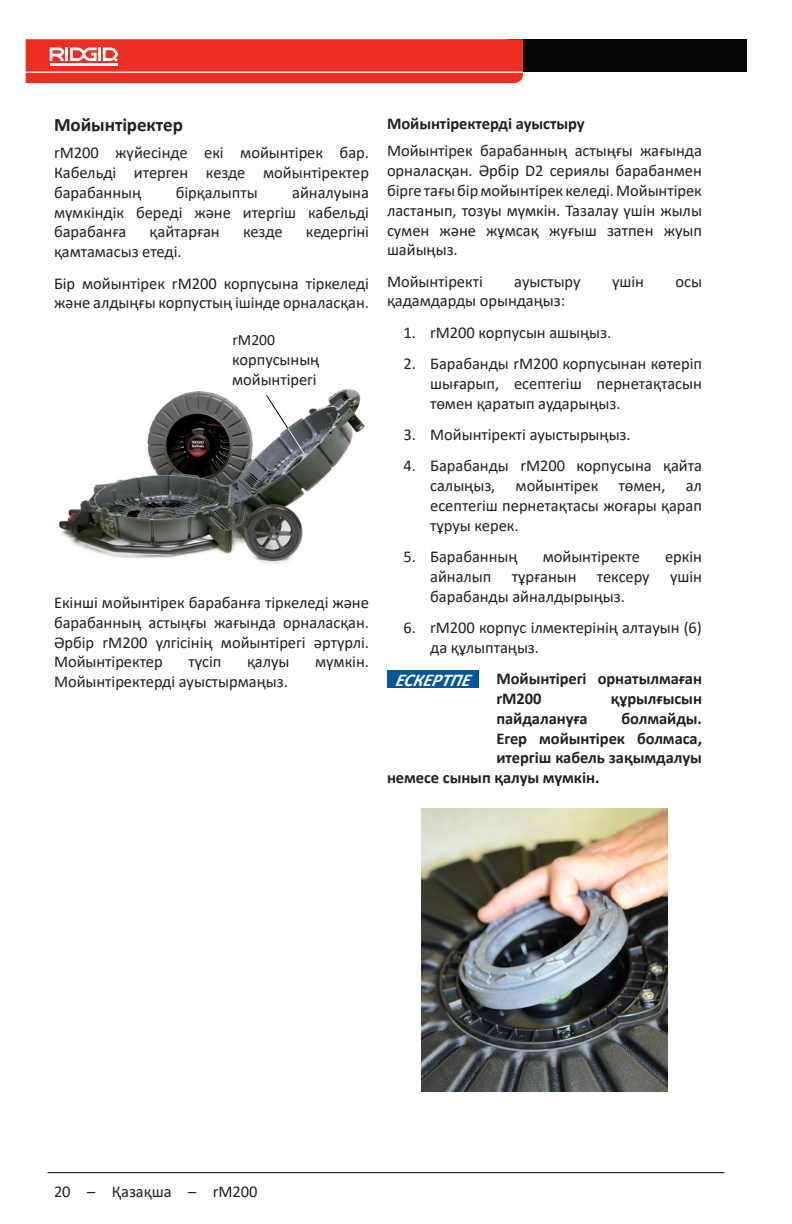
<style>
.page{position:relative;width:792px;height:1224px;background:#fff}
.page>*{position:absolute;margin:0;border:0;box-sizing:border-box;transform-origin:0 0}
.Head_2____h2_-_half{font:700 19px "Calibri";letter-spacing:-.005em;color:#231f20}
.Notice_White{font:italic 700 18px "Calibri";color:#fff}
.Basic_Normal___bn{font:16.4px/19.8px "Calibri";letter-spacing:-.005em;color:#231f20;text-align:justify}
.Basic_Bold___bb{font:700 16.4px/19.8px "Calibri";letter-spacing:-.005em;color:#231f20}
.Head_3___h3{font:700 16.4px "Calibri";letter-spacing:-.005em;color:#231f20}
.Basic_Normal_left{font:16.4px/19.8px "Calibri";letter-spacing:-.005em;color:#231f20}
.Basic_Normal_left-2{font:15.6px "Calibri";letter-spacing:-.005em;color:#231f20}
</style>
<div class="page">
<hr style="left:48px;top:1172px;width:676px;height:1px;background:#000">
<div style="left:508px;top:39px;width:238px;height:33px;background:#040503"></div>
<svg style="left:26px;top:39px;width:497px;height:44px;background:#ef3b30"></svg>
<img style="left:59px;top:389px;width:306px;height:175px">
<svg style="left:265px;top:394px;width:41px;height:61px"></svg>
<div style="left:387px;top:670px;width:91px;height:18px;background:#00579d"></div>
<img style="left:422px;top:808px;width:245px;height:284px">
<p class="Head_2____h2_-_half" style="left:54px;top:112px;width:130px">Мойынтіректер</p>
<p class="Basic_Normal___bn" style="left:54px;top:142px;width:317px">rM200 жүйесінде екі мойынтірек бар.<br>Кабельді итерген кезде мойынтіректер барабанның</p>
<p class="Basic_Normal___bn" style="left:176px;top:182px;width:83px">бірқалыпты</p>
<p class="Basic_Normal___bn" style="left:54px;top:182px;width:317px;text-indent:238px">айналуына мүмкіндік береді және итергіш кабельді барабанға</p>
<p class="Basic_Normal___bn" style="left:150px;top:222px;width:72px">қайтарған</p>
<p class="Basic_Normal___bn" style="left:243px;top:222px;width:41px">кезде</p>
<p class="Basic_Normal___bn" style="left:306px;top:222px;width:65px">кедергіні</p>
<p class="Basic_Normal___bn" style="left:54px;top:241px;width:129px">қамтамасыз етеді.</p>
<p class="Basic_Normal___bn" style="left:54px;top:273px;width:316px">Бір мойынтірек rM200 корпусына тіркеледі және алдыңғы корпустың ішінде орналасқан.</p>
<p class="Basic_Normal_left-2" style="left:233px;top:329px;width:44px">rM200</p>
<p class="Basic_Normal_left" style="left:232px;top:349px;width:89px">корпусының мойынтірегі</p>
<p class="Basic_Normal___bn" style="left:54px;top:592px;width:317px">Екінші мойынтірек барабанға тіркеледі және барабанның астыңғы жағында орналасқан.<br>Әрбір rM200 үлгісінің мойынтірегі әртүрлі.<br>Мойынтіректер</p>
<p class="Basic_Normal___bn" style="left:188px;top:652px;width:34px">түсіп</p>
<p class="Basic_Normal___bn" style="left:247px;top:652px;width:44px">қалуы</p>
<p class="Basic_Normal___bn" style="left:315px;top:652px;width:55px">мүмкін.</p>
<p class="Basic_Normal___bn" style="left:54px;top:671px;width:235px">Мойынтіректерді ауыстырмаңыз.</p>
<p class="Head_3___h3" style="left:387px;top:112px;width:199px">Мойынтіректерді ауыстыру</p>
<p class="Basic_Normal___bn" style="left:387px;top:141px;width:317px">Мойынтірек барабанның астыңғы жағында орналасқан. Әрбір D2 сериялы барабанмен бірге тағы бір мойынтірек келеді. Мойынтірек ластанып, тозуы мүмкін. Тазалау үшін жылы сумен және жұмсақ жуғыш затпен жуып шайыңыз.</p>
<p class="Basic_Normal___bn" style="left:387px;top:271px;width:97px">Мойынтіректі</p>
<p class="Basic_Normal___bn" style="left:514px;top:271px;width:68px">ауыстыру</p>
<p class="Basic_Normal___bn" style="left:612px;top:271px;width:33px">үшін</p>
<p class="Basic_Normal___bn" style="left:675px;top:271px;width:28px">осы</p>
<p class="Basic_Normal___bn" style="left:387px;top:291px;width:180px">қадамдарды орындаңыз:</p>
<p class="Basic_Normal___bn" style="left:403px;top:322px;width:209px">1. rM200 корпусын ашыңыз.</p>
<p class="Basic_Normal___bn" style="left:430px;top:353px;width:273px;text-indent:-27px">2. Барабанды rM200 корпусынан көтеріп шығарып, есептегіш пернетақтасын төмен қаратып аударыңыз.</p>
<p class="Basic_Normal___bn" style="left:403px;top:424px;width:229px">3. Мойынтіректі ауыстырыңыз.</p>
<p class="Basic_Normal___bn" style="left:430px;top:456px;width:273px;text-indent:-27px">4. Барабанды rM200 корпусына қайта салыңыз, мойынтірек төмен, ал есептегіш пернетақтасы жоғары қарап тұруы керек.</p>
<p class="Basic_Normal___bn" style="left:403px;top:546px;width:116px">5. Барабанның</p>
<p class="Basic_Normal___bn" style="left:543px;top:546px;width:99px">мойынтіректе</p>
<p class="Basic_Normal___bn" style="left:430px;top:546px;width:273px;text-indent:235px">еркін айналып тұрғанын тексеру үшін барабанды айналдырыңыз.</p>
<p class="Basic_Normal___bn" style="left:430px;top:617px;width:273px;text-indent:-27px">6. rM200 корпус ілмектерінің алтауын (6) да құлыптаңыз.</p>
<p class="Notice_White" style="left:395px;top:667px;width:81px">ЕСКЕРТПЕ</p>
<p class="Basic_Bold___bb" style="left:496px;top:669px;width:207px">Мойынтірегі орнатылмаған rM200</p>
<p class="Basic_Bold___bb" style="left:611px;top:688px;width:93px">құрылғысын</p>
<p class="Basic_Bold___bb" style="left:496px;top:708px;width:93px">пайдалануға</p>
<p class="Basic_Bold___bb" style="left:622px;top:708px;width:82px">болмайды.</p>
<p class="Basic_Bold___bb" style="left:496px;top:728px;width:207px">Егер мойынтірек болмаса,</p>
<p class="Basic_Bold___bb" style="left:496px;top:748px;width:207px">итергіш кабель зақымдалуы</p>
<p class="Basic_Bold___bb" style="left:387px;top:768px;width:214px">немесе сынып қалуы мүмкін.</p>
<p class="Basic_Normal___bn" style="left:54px;top:1181px;width:205px">20 – Қазақша – rM200</p>
</div>
